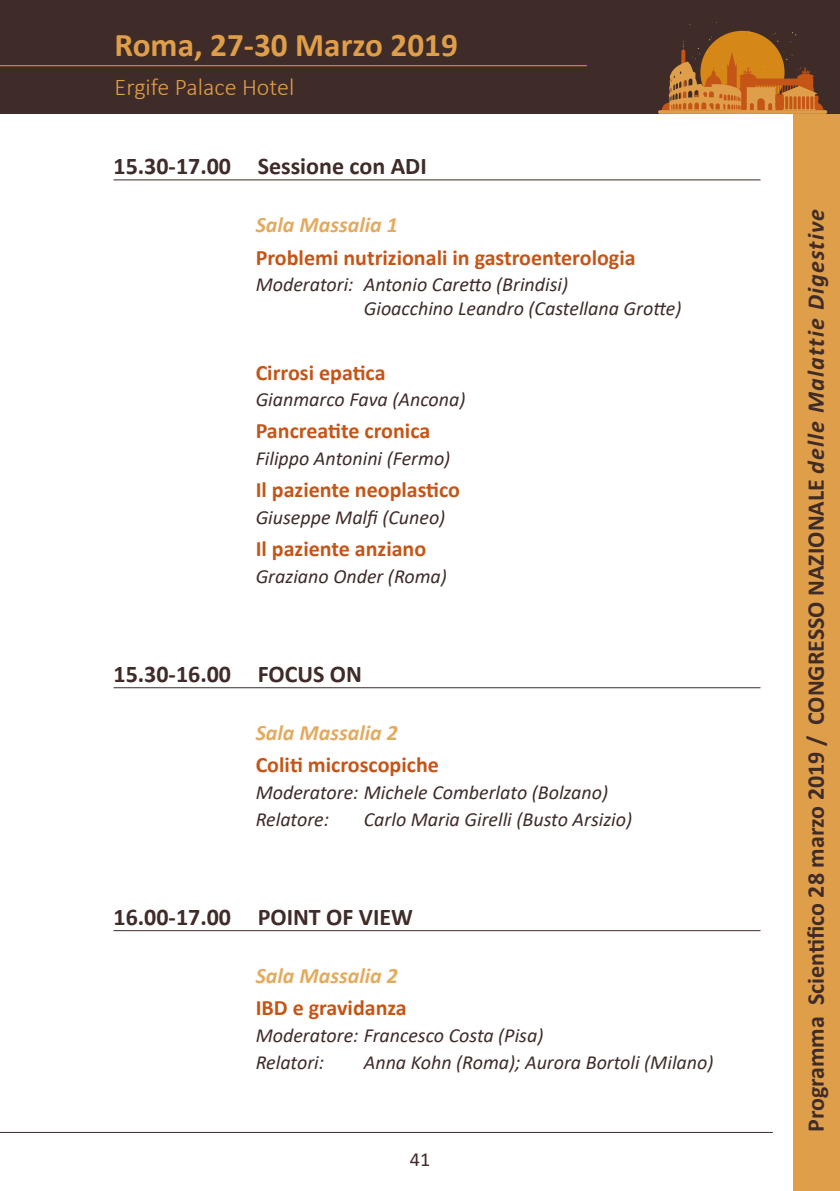
<style>
.page{position:relative;width:840px;height:1191px;background:#fff}
.page>*{position:absolute;margin:0;border:0;box-sizing:border-box;transform-origin:0 0}
.t1{font:700 33.2px "Calibri";color:#df9e49}
.t2{font:700 24px "Calibri";color:#3f2b28}
.t3{font:300 24px "Calibri";color:#df9e49}
.t4{font:700 22px "Calibri";color:#c55517}
.t5{font:italic 700 22px "Calibri";color:#e3ab60}
.t6{font:italic 20px/26.8px "Calibri";color:#3f2b28}
.t7{font:20px "Calibri";color:#3f2b28}
.s1{font-style:italic}
</style>
<div class="page">
<div style="left:793px;top:0;width:46px;height:1191px;background:#df9e49"></div>
<div style="left:0;top:0;width:839px;height:113px;background:#3f2b28"></div>
<hr style="left:0;top:1132px;width:772px;height:1px;background:#3f2b28">
<hr style="left:0;top:65px;width:586px;height:1px;background:#df9e49">
<svg style="left:657px;top:110px;width:169px;height:4px"></svg>
<svg style="left:661px;top:22px;width:161px;height:88px"></svg>
<hr style="left:113px;top:179px;width:647px;height:1px;background:#3f2b28">
<hr style="left:113px;top:687px;width:647px;height:1px;background:#3f2b28">
<hr style="left:113px;top:930px;width:647px;height:1px;background:#3f2b28">
<h1 class="t1" style="left:115px;top:21px;width:344px">Roma, 27-30 Marzo 2019</h1>
<p class="t3" style="left:115px;top:72px;width:181px">Ergife Palace Hotel</p>
<p class="t2" style="left:113px;top:149px;width:314px">15.30-17.00 Sessione con ADI</p>
<p class="t5" style="left:255px;top:210px;width:144px">Sala Massalia 1</p>
<p class="t4" style="left:255px;top:242px;width:381px">Problemi nutrizionali in gastroenterologia</p>
<p class="t6" style="left:363px;top:272px;width:319px;line-height:24px;text-indent:-108px">Moderatori: Antonio Caretto (Brindisi)<br>Gioacchino Leandro (Castellana Grotte)</p>
<p class="t4" style="left:255px;top:357px;width:131px">Cirrosi epatica</p>
<p class="t6" style="left:255px;top:385px;width:211px">Gianmarco Fava (Ancona)</p>
<p class="t4" style="left:255px;top:415px;width:176px">Pancreatite cronica</p>
<p class="t6" style="left:255px;top:444px;width:196px">Filippo Antonini (Fermo)</p>
<p class="t4" style="left:255px;top:474px;width:206px">Il paziente neoplastico</p>
<p class="t6" style="left:255px;top:503px;width:191px">Giuseppe Malfi (Cuneo)</p>
<p class="t4" style="left:255px;top:533px;width:172px">Il paziente anziano</p>
<p class="t6" style="left:255px;top:562px;width:193px">Graziano Onder (Roma)</p>
<p class="t2" style="left:113px;top:657px;width:250px">15.30-16.00 FOCUS ON</p>
<p class="t5" style="left:255px;top:717px;width:144px">Sala Massalia 2</p>
<p class="t4" style="left:255px;top:749px;width:185px">Coliti microscopiche</p>
<p class="t6" style="left:255px;top:778px;width:354px">Moderatore: Michele Comberlato (Bolzano)<br>Relatore:</p>
<p class="t6" style="left:363px;top:805px;width:270px">Carlo Maria Girelli (Busto Arsizio)</p>
<p class="t2" style="left:113px;top:899px;width:301px">16.00-17.00 POINT OF VIEW</p>
<p class="t5" style="left:255px;top:960px;width:144px">Sala Massalia 2</p>
<p class="t4" style="left:255px;top:992px;width:153px">IBD e gravidanza</p>
<p class="t6" style="left:255px;top:1021px;width:289px">Moderatore: Francesco Costa (Pisa)<br>Relatori:</p>
<p class="t6" style="left:363px;top:1048px;width:351px">Anna Kohn (Roma); Aurora Bortoli (Milano)</p>
<p class="t7" style="left:409px;top:1145px;width:22px">41</p>
<p class="t2" style="left:798px;top:1132px;width:925px;rotate:-90deg">Programma Scientifico 28 marzo 2019 / CONGRESSO NAZIONALE <span class="s1">delle Malattie Digestive</span></p>
</div>
